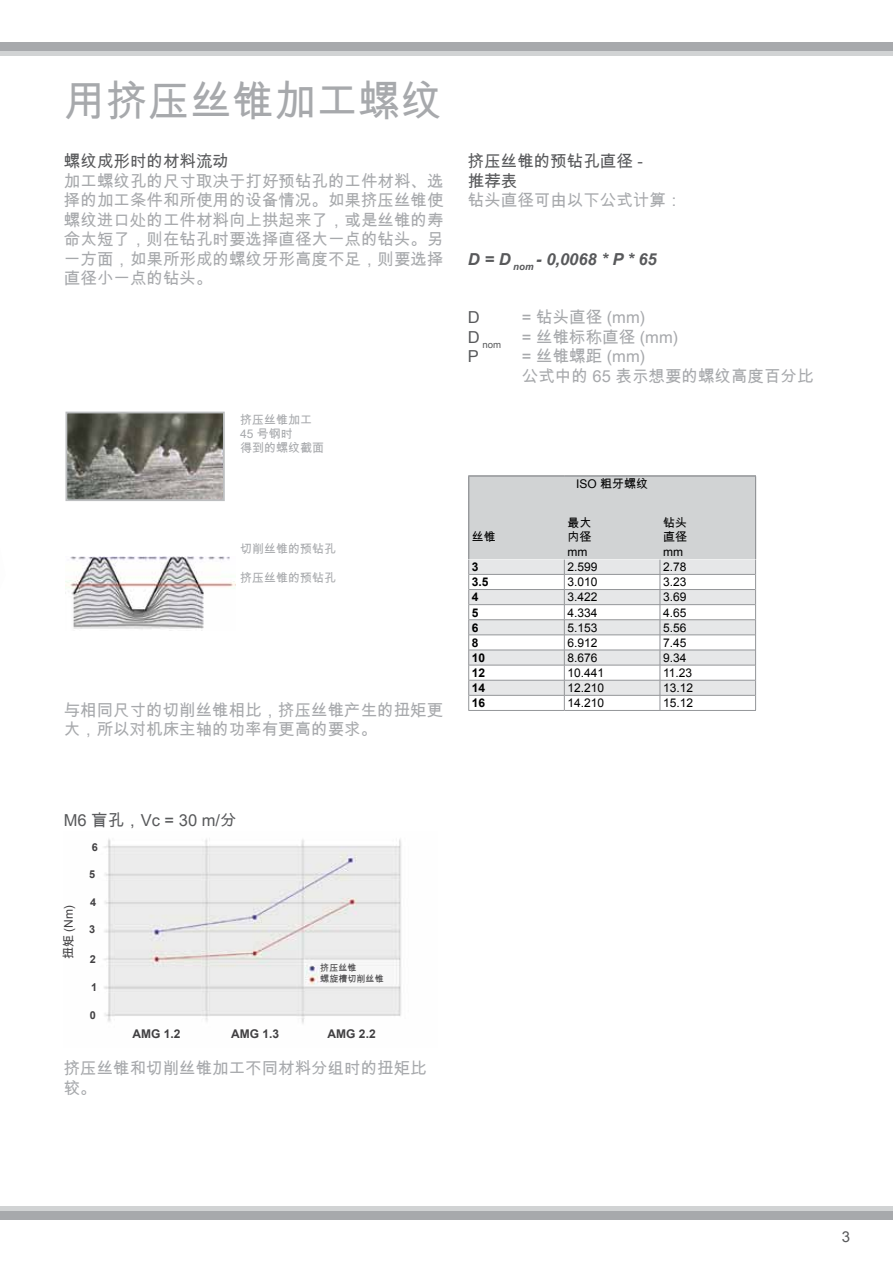
<style>
.page{position:relative;width:893px;height:1263px;background:#fff}
.page>*{position:absolute;margin:0;border:0;box-sizing:border-box;transform-origin:0 0}
.t1{font:42px "Arial Unicode MS";color:#a7a9ac}
.t2{font:16.5px/19.5px "Arial Unicode MS";color:#a7a9ac}
.t3{font:16.5px/19.5px "Arial Unicode MS";color:#58595b}
.t4{font:italic 700 16.5px "Arial";color:#58595b}
.t5{font:15px "Arial";color:#58595b}
.t6{font:12px "Arial";color:#000}
.t7{font:12px/14.4px "Arial Unicode MS";color:#a7a9ac}
.t8{font:12px/14.4px "Arial Unicode MS";color:#000;text-align:justify}
.t9{font:700 12px "Arial";color:#414042}
.t10{font:700 12px "Arial";color:#000}
.t11{font:12px "Arial Unicode MS";color:#414042}
.t12{font:700 10.95px "Arial";color:#414042}
.t13{font:9.6px "Arial Unicode MS";color:#58595b}
.t14{font:9.15px/10.9px "Arial Unicode MS";color:#414042}
</style>
<div class="page">
<div style="left:0;top:43px;width:893px;height:8px;background:#a7a9ac"></div>
<div style="left:0;top:51px;width:893px;height:5px;background:#d1d3d4"></div>
<div style="left:0;top:1211px;width:893px;height:9px;background:#a7a9ac"></div>
<div style="left:0;top:1206px;width:893px;height:5px;background:#d1d3d4"></div>
<img style="left:104px;top:839px;width:298px;height:185px">
<img style="left:65px;top:556px;width:170px;height:73px">
<img style="left:68px;top:415px;width:154px;height:83px">
<div style="left:65px;top:412px;width:160px;height:89px;border:2px solid #bcbec0"></div>
<hr style="left:468px;top:710px;width:96px;height:1px;background:#939598">
<hr style="left:564px;top:710px;width:96px;height:1px;background:#939598">
<hr style="left:660px;top:710px;width:96px;height:1px;background:#939598">
<svg style="left:468px;top:476px;width:288px;height:234px"></svg>
<hr style="left:468px;top:501px;width:1px;height:58px;background:#939598">
<hr style="left:755px;top:501px;width:1px;height:58px;background:#939598">
<h1 class="t1" style="left:64px;top:71px;width:380px">用挤压丝锥加工螺纹</h1>
<p class="t3" style="left:64px;top:151px;width:167px">螺纹成形时的材料流动</p>
<p class="t2" style="left:64px;top:171px;width:381px;text-align:justify">加工螺纹孔的尺寸取决于打好预钻孔的工件材料、选择的加工条件和所使用的设备情况。如果挤压丝锥使螺纹进口处的工件材料向上拱起来了，或是丝锥的寿命太短了，则在钻孔时要选择直径大一点的钻头。另一方面，如果所形成的螺纹牙形高度不足，则要选择直径小一点的钻头。</p>
<p class="t7" style="left:240px;top:412px;width:85px">挤压丝锥加工<br>45 号钢时<br>得到的螺纹截面</p>
<p class="t7" style="left:240px;top:541px;width:97px">切削丝锥的预钻孔</p>
<p class="t7" style="left:240px;top:570px;width:97px">挤压丝锥的预钻孔</p>
<p class="t2" style="left:64px;top:700px;width:381px">与相同尺寸的切削丝锥相比，挤压丝锥产生的扭矩更大，所以对机床主轴的功率有更高的要求。</p>
<p class="t3" style="left:468px;top:151px;width:177px">挤压丝锥的预钻孔直径 -推荐表</p>
<p class="t2" style="left:468px;top:190px;width:216px">钻头直径可由以下公式计算：</p>
<p class="t4" style="left:468px;top:248px;width:190px">D = D <sub>nom</sub> - 0,0068 * P * 65</p>
<p class="t3" style="left:468px;top:307px;width:13px">D</p>
<p class="t2" style="left:522px;top:307px;width:125px">= 钻头直径 (mm)</p>
<p class="t13" style="left:468px;top:338px;width:35px"><sup>D</sup> nom</p>
<p class="t2" style="left:522px;top:327px;width:158px">= 丝锥标称直径 (mm)</p>
<p class="t3" style="left:468px;top:346px;width:13px">P</p>
<p class="t2" style="left:522px;top:346px;width:293px">= 丝锥螺距 (mm)<br>公式中的 65 表示想要的螺纹高度百分比</p>
<p class="t8" style="left:472px;top:530px;width:25px">丝锥</p>
<p class="t8" style="left:576px;top:476px;width:74px">ISO 粗牙螺纹</p>
<p class="t8" style="left:567px;top:515px;width:25px">最大内径mm</p>
<p class="t8" style="left:663px;top:515px;width:25px">钻头直径mm</p>
<p class="t10" style="left:472px;top:559px;width:8px">3</p>
<p class="t6" style="left:567px;top:559px;width:32px">2.599</p>
<p class="t6" style="left:663px;top:559px;width:25px">2.78</p>
<p class="t10" style="left:472px;top:574px;width:18px">3.5</p>
<p class="t6" style="left:567px;top:574px;width:32px">3.010</p>
<p class="t6" style="left:663px;top:574px;width:25px">3.23</p>
<p class="t10" style="left:472px;top:589px;width:8px">4</p>
<p class="t6" style="left:567px;top:589px;width:32px">3.422</p>
<p class="t6" style="left:663px;top:589px;width:25px">3.69</p>
<p class="t10" style="left:472px;top:604px;width:8px">5</p>
<p class="t6" style="left:567px;top:604px;width:32px">4.334</p>
<p class="t6" style="left:663px;top:604px;width:25px">4.65</p>
<p class="t10" style="left:472px;top:620px;width:8px">6</p>
<p class="t6" style="left:567px;top:620px;width:32px">5.153</p>
<p class="t6" style="left:663px;top:620px;width:25px">5.56</p>
<p class="t10" style="left:472px;top:635px;width:8px">8</p>
<p class="t6" style="left:567px;top:635px;width:32px">6.912</p>
<p class="t6" style="left:663px;top:635px;width:25px">7.45</p>
<p class="t10" style="left:472px;top:650px;width:15px">10</p>
<p class="t6" style="left:567px;top:650px;width:32px">8.676</p>
<p class="t6" style="left:663px;top:650px;width:25px">9.34</p>
<p class="t10" style="left:472px;top:665px;width:15px">12</p>
<p class="t6" style="left:567px;top:665px;width:38px">10.441</p>
<p class="t6" style="left:663px;top:665px;width:31px">11.23</p>
<p class="t10" style="left:472px;top:680px;width:15px">14</p>
<p class="t6" style="left:567px;top:680px;width:38px">12.210</p>
<p class="t6" style="left:663px;top:680px;width:32px">13.12</p>
<p class="t10" style="left:472px;top:695px;width:15px">16</p>
<p class="t6" style="left:567px;top:695px;width:38px">14.210</p>
<p class="t6" style="left:663px;top:695px;width:32px">15.12</p>
<p class="t3" style="left:64px;top:810px;width:174px">M6 盲孔，Vc = 30 m/分</p>
<p class="t11" style="left:60px;top:959px;width:55px;rotate:-90deg">扭矩 (Nm)</p>
<p class="t12" style="left:92px;top:840px;width:8px">6</p>
<p class="t12" style="left:89px;top:866px;width:8px">5</p>
<p class="t12" style="left:90px;top:895px;width:8px">4</p>
<p class="t12" style="left:89px;top:922px;width:8px">3</p>
<p class="t12" style="left:90px;top:951px;width:8px">2</p>
<p class="t12" style="left:91px;top:980px;width:8px">1</p>
<p class="t12" style="left:90px;top:1008px;width:8px">0</p>
<p class="t14" style="left:320px;top:962px;width:65px">挤压丝锥<br>螺旋槽切削丝锥</p>
<p class="t9" style="left:132px;top:1026px;width:50px">AMG 1.2</p>
<p class="t9" style="left:231px;top:1026px;width:50px">AMG 1.3</p>
<p class="t9" style="left:328px;top:1026px;width:50px">AMG 2.2</p>
<p class="t2" style="left:64px;top:1058px;width:365px">挤压丝锥和切削丝锥加工不同材料分组时的扭矩比较。</p>
<p class="t5" style="left:842px;top:1226px;width:10px">3</p>
</div>
